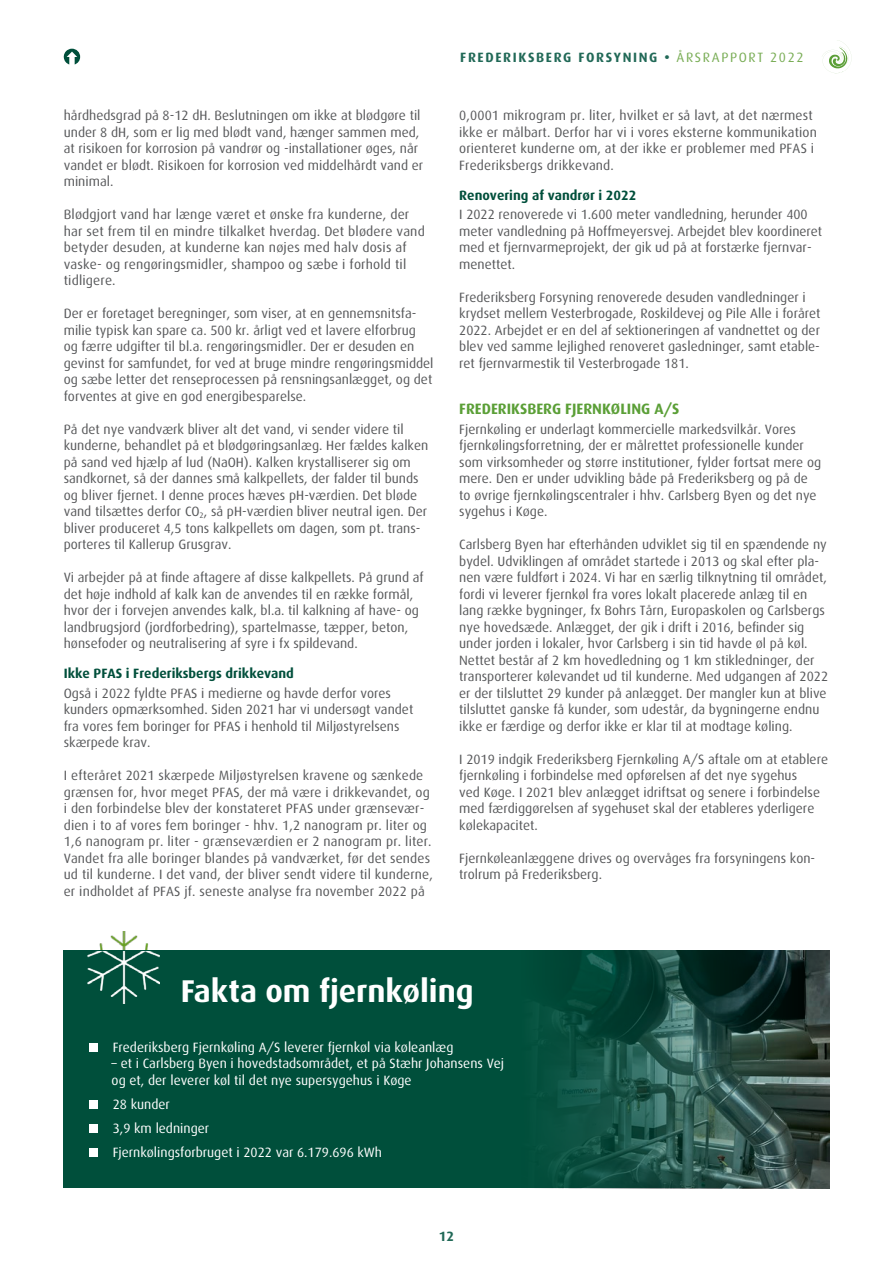
<style>
.page{position:relative;width:893px;height:1263px;background:#fff}
.page>*{position:absolute;margin:0;border:0;box-sizing:border-box;transform-origin:0 0}
._1_Rubrik{font:700 31.5px "Dax";color:#fff}
.mellemrubrik{font:700 15px "Dax";color:#5b9f37}
.brød{font:13.5px/16.5px "Dax";color:#57585a}
.brød-2{font:13.5px "Dax";color:#fff}
.mellemrubrik-2{font:700 13.5px "Dax";color:#004f3b}
.t1{font:700 13.5px "Dax";letter-spacing:.12em;color:#216957}
.s1{font-weight:400;color:#79ad55}
</style>
<div class="page">
<img style="left:87px;top:932px;width:73px;height:19px">
<div style="left:64px;top:951px;width:765px;height:237px;background:#004f3b"></div>
<img style="left:87px;top:951px;width:73px;height:53px">
<img style="left:537px;top:951px;width:292px;height:237px">
<div style="left:89px;top:1043px;width:9px;height:8px;background:#fff"></div>
<div style="left:89px;top:1100px;width:9px;height:8px;background:#fff"></div>
<div style="left:89px;top:1124px;width:9px;height:8px;background:#fff"></div>
<div style="left:89px;top:1148px;width:9px;height:8px;background:#fff"></div>
<svg style="left:64px;top:49px;width:16px;height:15px"></svg>
<svg style="left:822px;top:40px;width:30px;height:33px"></svg>
<p class="brød" style="left:64px;top:107px;width:361px">hårdhedsgrad på 8-12 dH. Beslutningen om ikke at blødgøre til under 8 dH, som er lig med blødt vand, hænger sammen med, at risikoen for korrosion på vandrør og -installationer øges, når vandet er blødt. Risikoen for korrosion ved middelhårdt vand er minimal.</p>
<p class="brød" style="left:64px;top:206px;width:363px">Blødgjort vand har længe været et ønske fra kunderne, der har set frem til en mindre tilkalket hverdag. Det blødere vand betyder desuden, at kunderne kan nøjes med halv dosis af vaske- og rengøringsmidler, shampoo og sæbe i forhold til tidligere.</p>
<p class="brød" style="left:64px;top:305px;width:371px">Der er foretaget beregninger, som viser, at en gennemsnitsfa&shy;milie typisk kan spare ca. 500 kr. årligt ved et lavere elforbrug<br>og færre udgifter til bl.a. rengøringsmidler. Der er desuden en gevinst for samfundet, for ved at bruge mindre rengøringsmiddel og sæbe letter det renseprocessen på rensningsanlægget, og det forventes at give en god energibesparelse.</p>
<p class="brød" style="left:64px;top:421px;width:366px">På det nye vandværk bliver alt det vand, vi sender videre til kunderne, behandlet på et blødgøringsanlæg. Her fældes kalken på sand ved hjælp af lud (NaOH). Kalken krystalliserer sig om sandkornet, så der dannes små kalkpellets, der falder til bunds og bliver fjernet. I denne proces hæves pH-værdien. Det bløde vand tilsættes derfor CO<sub>2</sub>, så pH-værdien bliver neutral igen. Der bliver produceret 4,5 tons kalkpellets om dagen, som pt. trans&shy;porteres til Kallerup Grusgrav.</p>
<p class="brød" style="left:64px;top:569px;width:361px">Vi arbejder på at finde aftagere af disse kalkpellets. På grund af det høje indhold af kalk kan de anvendes til en række formål, hvor der i forvejen anvendes kalk, bl.a. til kalkning af have- og landbrugsjord (jordforbedring), spartelmasse, tæpper, beton, hønsefoder og neutralisering af syre i fx spildevand.</p>
<p class="mellemrubrik-2" style="left:64px;top:666px;width:232px">Ikke PFAS i Frederiksbergs drikkevand</p>
<p class="brød" style="left:64px;top:685px;width:351px">Også i 2022 fyldte PFAS i medierne og havde derfor vores kunders opmærksomhed. Siden 2021 har vi undersøgt vandet fra vores fem boringer for PFAS i henhold til Miljøstyrelsens skærpede krav.</p>
<p class="brød" style="left:64px;top:767px;width:371px">I efteråret 2021 skærpede Miljøstyrelsen kravene og sænkede grænsen for, hvor meget PFAS, der må være i drikkevandet, og i den forbindelse blev der konstateret PFAS under grænsevær&shy;dien i to af vores fem boringer - hhv. 1,2 nanogram pr. liter og 1,6 nanogram pr. liter - grænseværdien er 2 nanogram pr. liter.<br>Vandet fra alle boringer blandes på vandværket, før det sendes ud til kunderne. I det vand, der bliver sendt videre til kunderne, er indholdet af PFAS jf. seneste analyse fra november 2022 på</p>
<p class="t1" style="left:460px;top:50px;width:345px">FREDERIKSBERG FORSYNING • <span class="s1">ÅRSRAPPORT 2022</span></p>
<p class="brød" style="left:459px;top:107px;width:359px">0,0001 mikrogram pr. liter, hvilket er så lavt, at det nærmest ikke er målbart. Derfor har vi i vores eksterne kommunikation orienteret kunderne om, at der ikke er problemer med PFAS i Frederiksbergs drikkevand.</p>
<p class="mellemrubrik-2" style="left:459px;top:187px;width:179px">Renovering af vandrør i 2022</p>
<p class="brød" style="left:459px;top:206px;width:365px">I 2022 renoverede vi 1.600 meter vandledning, herunder 400 meter vandledning på Hoffmeyersvej. Arbejdet blev koordineret med et fjernvarmeprojekt, der gik ud på at forstærke fjernvar&shy;menettet.</p>
<p class="brød" style="left:459px;top:289px;width:363px">Frederiksberg Forsyning renoverede desuden vandledninger i krydset mellem Vesterbrogade, Roskildevej og Pile Alle i foråret 2022. Arbejdet er en del af sektioneringen af vandnettet og der blev ved samme lejlighed renoveret gasledninger, samt etable&shy;ret fjernvarmestik til Vesterbrogade 181.</p>
<p class="mellemrubrik" style="left:459px;top:400px;width:222px">FREDERIKSBERG FJERNKØLING A/S</p>
<p class="brød" style="left:459px;top:421px;width:363px">Fjernkøling er underlagt kommercielle markedsvilkår. Vores fjernkølingsforretning, der er målrettet professionelle kunder som virksomheder og større institutioner, fylder fortsat mere og mere. Den er under udvikling både på Frederiksberg og på de to øvrige fjernkølingscentraler i hhv. Carlsberg Byen og det nye sygehus i Køge.</p>
<p class="brød" style="left:459px;top:536px;width:370px">Carlsberg Byen har efterhånden udviklet sig til en spændende ny bydel. Udviklingen af området startede i 2013 og skal efter pla&shy;nen være fuldført i 2024. Vi har en særlig tilknytning til området, fordi vi leverer fjernkøl fra vores lokalt placerede anlæg til en lang række bygninger, fx Bohrs Tårn, Europaskolen og Carlsbergs nye hovedsæde. Anlægget, der gik i drift i 2016, befinder sig under jorden i lokaler, hvor Carlsberg i sin tid havde øl på køl.<br>Nettet består af 2 km hovedledning og 1 km stikledninger, der transporterer kølevandet ud til kunderne. Med udgangen af 2022 er der tilsluttet 29 kunder på anlægget. Der mangler kun at blive tilsluttet ganske få kunder, som udestår, da bygningerne endnu ikke er færdige og derfor ikke er klar til at modtage køling.</p>
<p class="brød" style="left:459px;top:751px;width:370px">I 2019 indgik Frederiksberg Fjernkøling A/S aftale om at etablere fjernkøling i forbindelse med opførelsen af det nye sygehus<br>ved Køge. I 2021 blev anlægget idriftsat og senere i forbindelse med færdiggørelsen af sygehuset skal der etableres yderligere kølekapacitet.</p>
<p class="brød" style="left:459px;top:850px;width:357px">Fjernkøleanlæggene drives og overvåges fra forsyningens kon&shy;trolrum på Frederiksberg.</p>
<p class="_1_Rubrik" style="left:181px;top:973px;width:294px">Fakta om fjernkøling</p>
<p class="brød-2" style="left:113px;top:1039px;width:342px">Frederiksberg Fjernkøling A/S leverer fjernkøl via køleanlæg</p>
<p class="brød-2" style="left:112px;top:1056px;width:394px">– et i Carlsberg Byen i hovedstadsområdet, et på Stæhr Johansens Vej</p>
<p class="brød-2" style="left:112px;top:1072px;width:301px">og et, der leverer køl til det nye supersygehus i Køge</p>
<p class="brød-2" style="left:113px;top:1096px;width:59px">28 kunder</p>
<p class="brød-2" style="left:113px;top:1120px;width:98px">3,9 km ledninger</p>
<p class="brød-2" style="left:113px;top:1144px;width:271px">Fjernkølingsforbruget i 2022 var 6.179.696 kWh</p>
<p class="t1" style="left:439px;top:1228px;width:17px">12</p>
</div>
